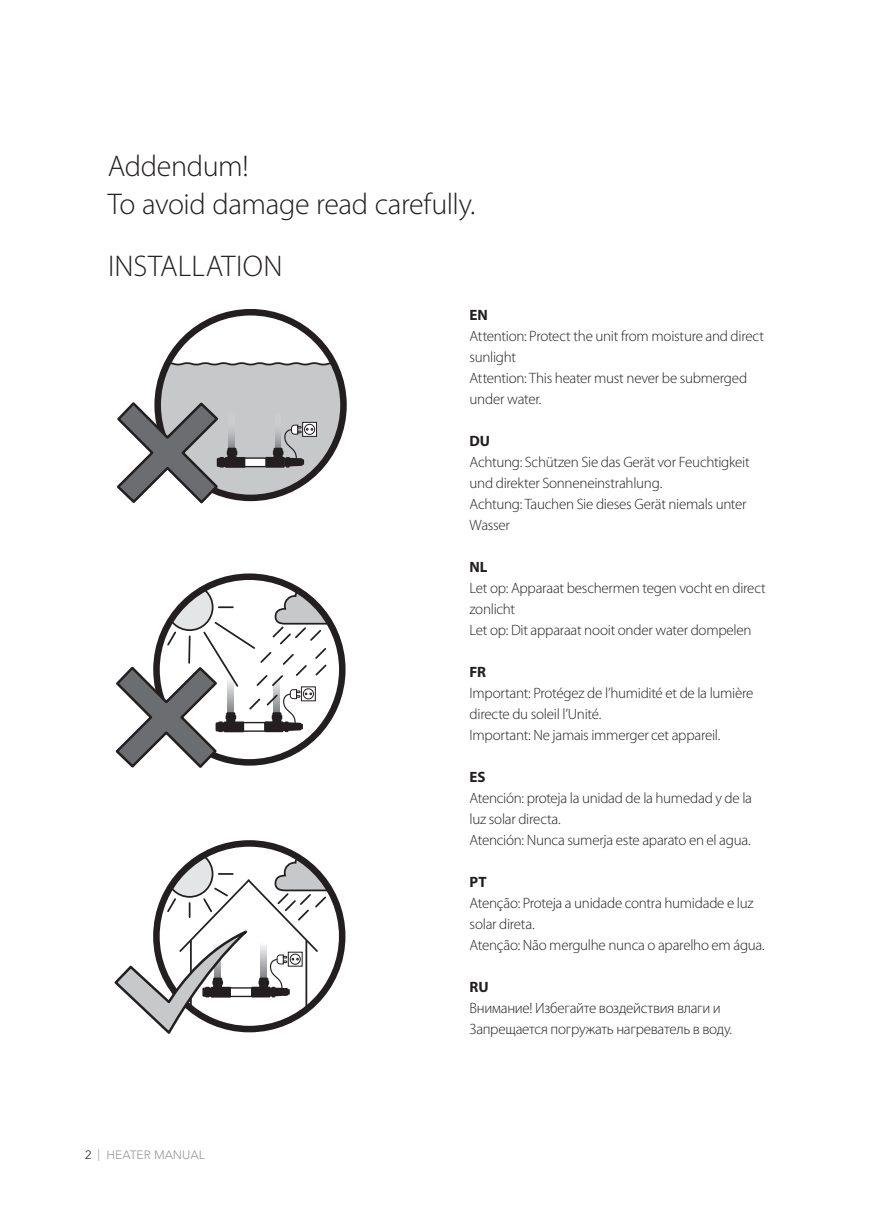
<style>
.page{position:relative;width:874px;height:1225px;background:#fff}
.page>*{position:absolute;margin:0;border:0;box-sizing:border-box;transform-origin:0 0}
.t1{font:300 30px/38px "Myriad Pro";letter-spacing:-.01em;color:#231f20}
.t2{font:300 15px/21px "Myriad Pro";letter-spacing:-.02em;color:#231f20}
.t3{font:700 15px "Myriad Pro";letter-spacing:-.01em;color:#231f20}
.t4{font:300 12px "Avenir LT Std";color:#939598}
.s1{color:#231f20}
</style>
<div class="page">
<svg style="left:117px;top:361px;width:230px;height:143px"></svg>
<svg style="left:115px;top:573px;width:231px;height:195px"></svg>
<svg style="left:114px;top:840px;width:232px;height:194px"></svg>
<h1 class="t1" style="left:108px;top:147px;width:369px">Addendum!<br>To avoid damage read carefully.</h1>
<h1 class="t1" style="left:108px;top:248px;width:176px">INSTALLATION</h1>
<p class="t3" style="left:469px;top:305px;width:20px">EN</p>
<p class="t2" style="left:469px;top:325px;width:296px">Attention: Protect the unit from moisture and direct sunlight<br>Attention: This heater must never be submerged under water.</p>
<p class="t3" style="left:469px;top:431px;width:22px">DU</p>
<p class="t2" style="left:469px;top:451px;width:281px">Achtung: Schützen Sie das Gerät vor Feuchtigkeit und direkter Sonneneinstrahlung.<br>Achtung: Tauchen Sie dieses Gerät niemals unter Wasser</p>
<p class="t3" style="left:469px;top:557px;width:19px">NL</p>
<p class="t2" style="left:469px;top:577px;width:298px">Let op: Apparaat beschermen tegen vocht en direct zonlicht<br>Let op: Dit apparaat nooit onder water dompelen</p>
<p class="t3" style="left:469px;top:662px;width:18px">FR</p>
<p class="t2" style="left:469px;top:682px;width:285px">Important: Protégez de l’humidité et de la lumière directe du soleil l’Unité.<br>Important: Ne jamais immerger cet appareil.</p>
<p class="t3" style="left:469px;top:767px;width:17px">ES</p>
<p class="t2" style="left:469px;top:787px;width:284px">Atención: proteja la unidad de la humedad y de la luz solar directa.<br>Atención: Nunca sumerja este aparato en el agua.</p>
<p class="t3" style="left:469px;top:872px;width:18px">PT</p>
<p class="t2" style="left:469px;top:892px;width:296px">Atenção: Proteja a unidade contra humidade e luz solar direta.<br>Atenção: Não mergulhe nunca o aparelho em água.</p>
<p class="t3" style="left:469px;top:977px;width:20px">RU</p>
<p class="t2" style="left:469px;top:997px;width:264px">Внимание! Избегайте воздействия влаги и<br>Запрещается погружать нагреватель в воду.</p>
<p class="t4" style="left:85px;top:1147px;width:121px"><span class="s1">2</span> | HEATER MANUAL</p>
</div>
